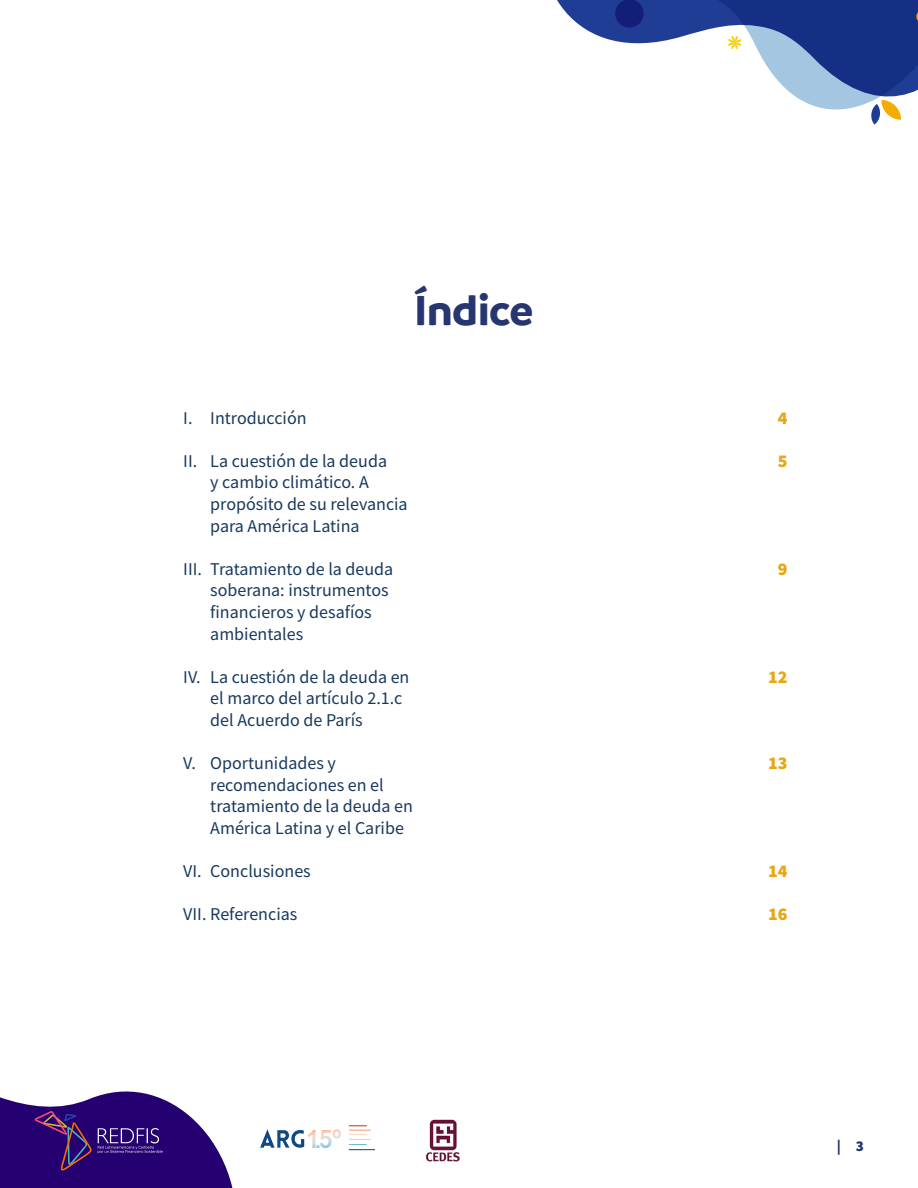
<style>
.page{position:relative;width:918px;height:1188px;background:#fff}
.page>*{position:absolute;margin:0;border:0;box-sizing:border-box;transform-origin:0 0}
.t1{font:700 45px "Branding";letter-spacing:-.01em;color:#273671}
.t2{font:18px/21.6px "Source Sans Pro";color:#18395e}
.t3{font:900 18px "Source Sans Pro";color:#e7a715}
.t4{font:900 15px "Source Sans Pro";color:#23386c}
</style>
<div class="page">
<svg style="left:557px;top:0;width:286px;height:110px"></svg>
<svg style="left:615px;top:0;width:29px;height:28px"></svg>
<svg style="left:717px;top:24px;width:201px;height:85px"></svg>
<svg style="left:717px;top:0;width:201px;height:24px"></svg>
<svg style="left:871px;top:100px;width:30px;height:25px"></svg>
<svg style="left:728px;top:36px;width:14px;height:13px"></svg>
<svg style="left:0;top:1091px;width:233px;height:97px"></svg>
<img style="left:426px;top:1119px;width:34px;height:42px">
<img style="left:260px;top:1125px;width:115px;height:26px">
<h1 class="t1" style="left:414px;top:284px;width:120px">Índice</h1>
<p class="t2" style="left:183px;top:407px;width:125px">I. Introducción</p>
<p class="t2" style="left:210px;top:450px;width:199px;text-indent:-27px">II. La cuestión de la deuda<br>y cambio climático. A propósito de su relevancia para América Latina</p>
<p class="t2" style="left:210px;top:558px;width:185px;text-indent:-27px">III. Tratamiento de la deuda soberana: instrumentos financieros y desafíos ambientales</p>
<p class="t2" style="left:210px;top:666px;width:201px;text-indent:-27px">IV. La cuestión de la deuda en el marco del artículo 2.1.c del Acuerdo de París</p>
<p class="t2" style="left:210px;top:752px;width:204px;text-indent:-27px">V. Oportunidades y recomendaciones en el tratamiento de la deuda en<br>América Latina y el Caribe</p>
<p class="t2" style="left:183px;top:860px;width:129px">VI. Conclusiones</p>
<p class="t2" style="left:183px;top:904px;width:116px">VII. Referencias</p>
<p class="t3" style="left:778px;top:405px;width:11px">4</p>
<p class="t3" style="left:778px;top:448px;width:11px">5</p>
<p class="t3" style="left:778px;top:556px;width:11px">9</p>
<p class="t3" style="left:768px;top:664px;width:21px">12</p>
<p class="t3" style="left:768px;top:751px;width:21px">13</p>
<p class="t3" style="left:768px;top:859px;width:21px">14</p>
<p class="t3" style="left:768px;top:902px;width:21px">16</p>
<p class="t4" style="left:837px;top:1135px;width:29px">| 3</p>
</div>
